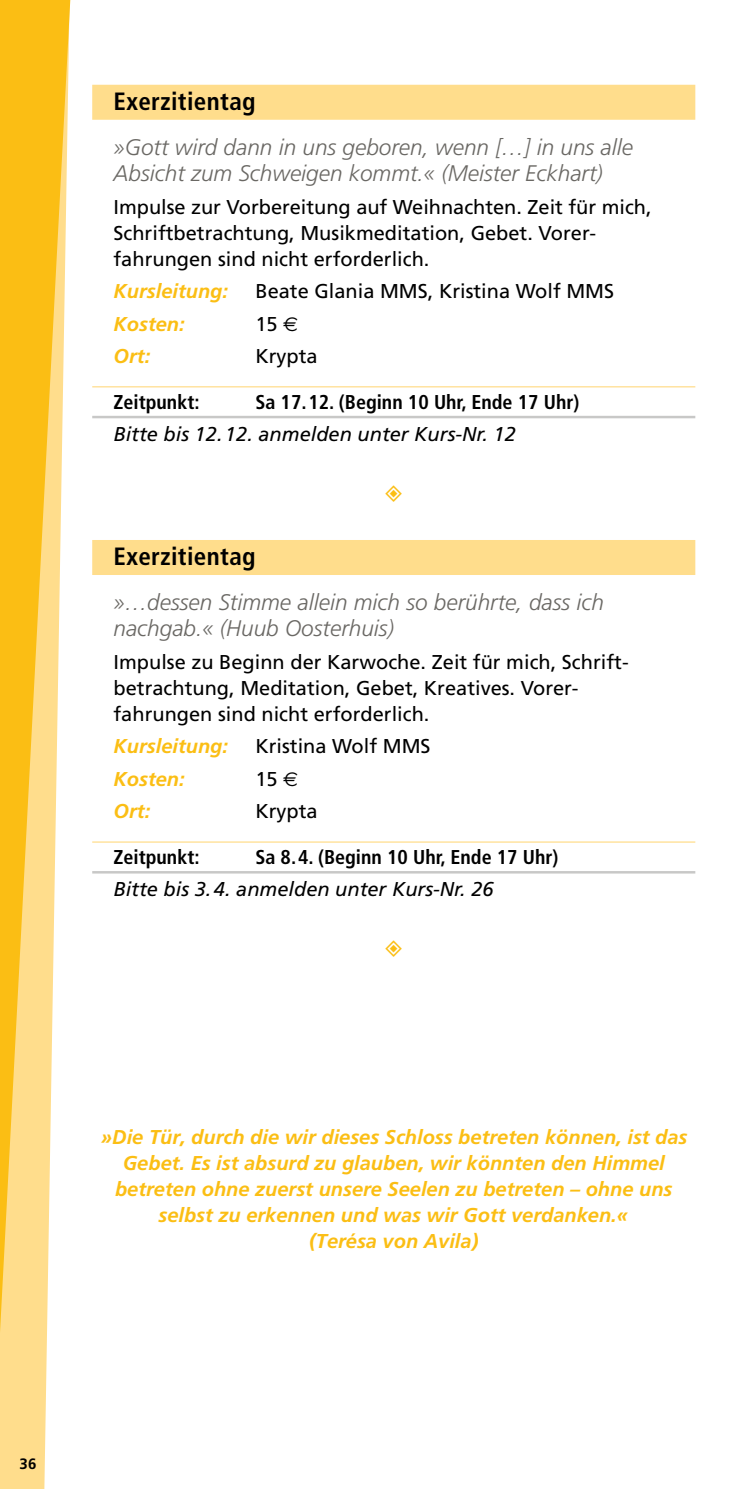
<style>
.page{position:relative;width:745px;height:1489px;background:#fff}
.page>*{position:absolute;margin:0;border:0;box-sizing:border-box;transform-origin:0 0}
.medi_kurs_Überschrif{font:700 condensed 25px "Frutiger";letter-spacing:.015em;color:#000}
.medi_kurs_Unterübers{font:italic 300 22.5px/26px "Frutiger";color:#6a6864}
.medi__einleitungs_Fl{font:20px/26px "Frutiger";color:#000}
._2016_meditext_zitat{font:italic 700 20px/26px "Frutiger";color:#fbbe14;text-align:center}
.medi_2012_zeitpunkt{font:700 condensed 20px "Frutiger";color:#000}
.medi__einleitungs_Fl-2{font:italic 20px "Frutiger";color:#000}
.medi_2012_infotext{font:20px "Frutiger";color:#000}
.medi_2012_infotext-2{font:italic 700 20px "Frutiger";color:#fbbe14}
.t1{font:700 15px "Frutiger";color:#000}
.s1{font-family:"Euro Sans"}
</style>
<div class="page">
<div style="left:92px;top:85px;width:602px;height:35px;background:#ffdd8c"></div>
<hr style="left:92px;top:386px;width:602px;height:1px;background:#ffdd8c">
<hr style="left:92px;top:416px;width:602px;height:2px;background:#c8c8c7">
<div style="left:92px;top:540px;width:602px;height:35px;background:#ffdd8c"></div>
<hr style="left:92px;top:841px;width:602px;height:1px;background:#ffdd8c">
<hr style="left:92px;top:871px;width:602px;height:2px;background:#c8c8c7">
<svg style="left:0;top:0;width:71px;height:1488px"></svg>
<p class="medi_kurs_Überschrif" style="left:113px;top:86px;width:144px">Exerzitientag</p>
<p class="medi_kurs_Unterübers" style="left:113px;top:134px;width:520px">»Gott wird dann in uns geboren, wenn […] in uns alle<br>Absicht zum Schweigen kommt.« (Meister Eckhart)</p>
<p class="medi__einleitungs_Fl" style="left:113px;top:193px;width:539px">Impulse zur Vorbereitung auf Weihnachten. Zeit für mich,<br>Schriftbetrachtung, Musikmeditation, Gebet. Vorer&shy;fahrungen sind nicht erforderlich.</p>
<p class="medi_2012_infotext-2" style="left:113px;top:279px;width:116px">Kursleitung:</p>
<p class="medi_2012_infotext" style="left:255px;top:279px;width:360px">Beate Glania MMS, Kristina Wolf MMS</p>
<p class="medi_2012_infotext-2" style="left:113px;top:312px;width:73px">Kosten:</p>
<p class="medi_2012_infotext" style="left:255px;top:312px;width:44px">15 <span class="s1">€</span></p>
<p class="medi_2012_infotext-2" style="left:113px;top:344px;width:38px">Ort:</p>
<p class="medi_2012_infotext" style="left:255px;top:344px;width:64px">Krypta</p>
<p class="medi_2012_zeitpunkt" style="left:113px;top:390px;width:87px">Zeitpunkt:</p>
<p class="medi_2012_zeitpunkt" style="left:255px;top:390px;width:325px">Sa 17.12. (Beginn 10 Uhr, Ende 17 Uhr)</p>
<p class="medi__einleitungs_Fl-2" style="left:113px;top:422px;width:403px">Bitte bis 12.12. anmelden unter Kurs-Nr. 12</p>
<p class="medi_kurs_Überschrif" style="left:113px;top:541px;width:144px">Exerzitientag</p>
<p class="medi_kurs_Unterübers" style="left:113px;top:589px;width:492px">»…dessen Stimme allein mich so berührte, dass ich nachgab.« (Huub Oosterhuis)</p>
<p class="medi__einleitungs_Fl" style="left:113px;top:648px;width:516px">Impulse zu Beginn der Karwoche. Zeit für mich, Schrift&shy;betrachtung, Meditation, Gebet, Kreatives. Vorer&shy;fahrungen sind nicht erforderlich.</p>
<p class="medi_2012_infotext-2" style="left:113px;top:734px;width:116px">Kursleitung:</p>
<p class="medi_2012_infotext" style="left:255px;top:734px;width:176px">Kristina Wolf MMS</p>
<p class="medi_2012_infotext-2" style="left:113px;top:767px;width:73px">Kosten:</p>
<p class="medi_2012_infotext" style="left:255px;top:767px;width:44px">15 <span class="s1">€</span></p>
<p class="medi_2012_infotext-2" style="left:113px;top:799px;width:38px">Ort:</p>
<p class="medi_2012_infotext" style="left:255px;top:799px;width:64px">Krypta</p>
<p class="medi_2012_zeitpunkt" style="left:113px;top:845px;width:87px">Zeitpunkt:</p>
<p class="medi_2012_zeitpunkt" style="left:255px;top:845px;width:304px">Sa 8.4. (Beginn 10 Uhr, Ende 17 Uhr)</p>
<p class="medi__einleitungs_Fl-2" style="left:113px;top:877px;width:381px">Bitte bis 3.4. anmelden unter Kurs-Nr. 26</p>
<p class="_2016_meditext_zitat" style="left:100px;top:1123px;width:588px">»Die Tür, durch die wir dieses Schloss betreten können, ist das Gebet. Es ist absurd zu glauben, wir könnten den Himmel betreten ohne zuerst unsere Seelen zu betreten – ohne uns selbst zu erkennen und was wir Gott verdanken.«</p>
<p class="_2016_meditext_zitat" style="left:309px;top:1227px;width:170px">(Terésa von Avila)</p>
<p class="t1" style="left:20px;top:1454px;width:18px">36</p>
</div>
